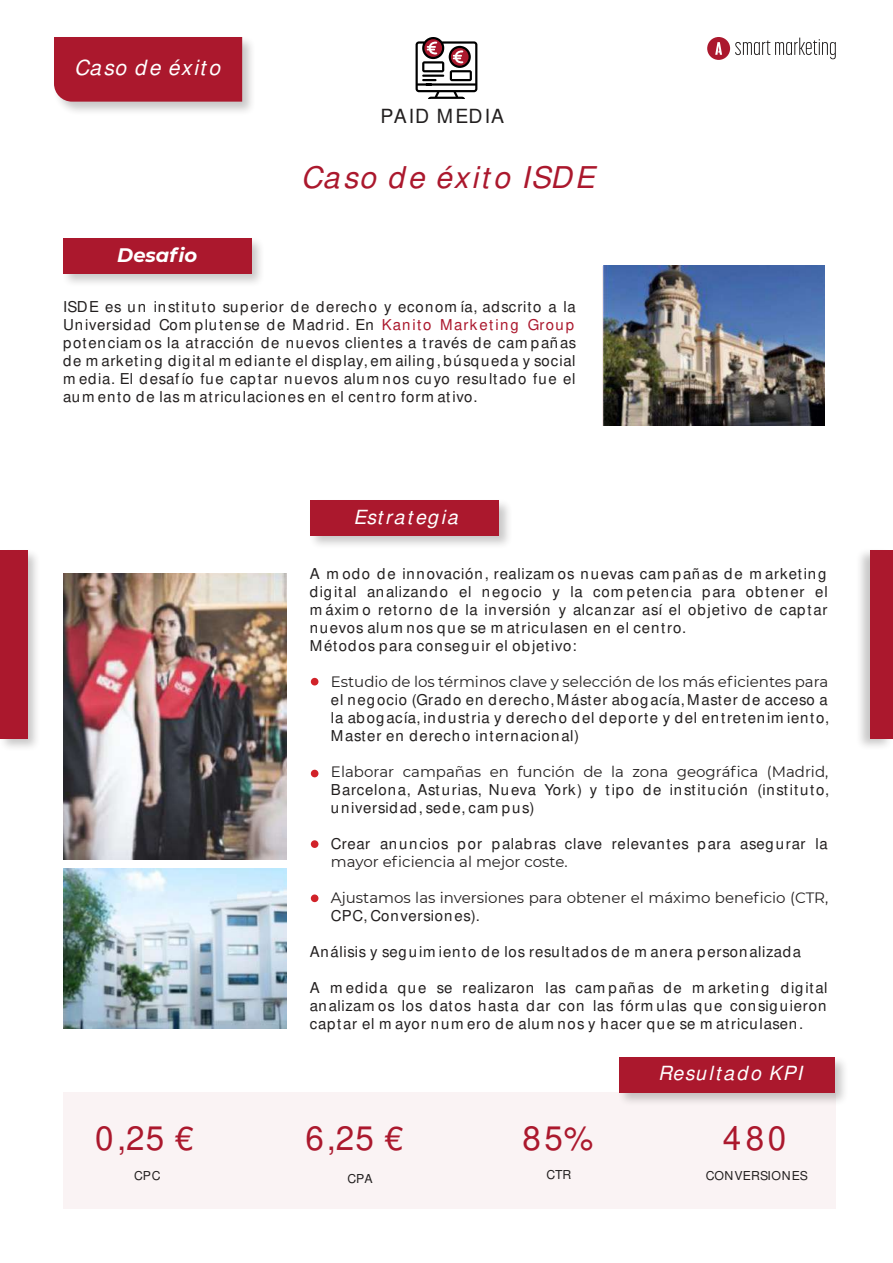
<style>
.page{position:relative;width:893px;height:1263px;background:#fff}
.page>*{position:absolute;margin:0;border:0;box-sizing:border-box;transform-origin:0 0}
.t1{font:700 33.15px "Montserrat";letter-spacing:.105em;color:#ab182d}
.t2{font:italic 700 30px "Montserrat";letter-spacing:.08em;color:#ab182d}
.t3{font:italic 700 21px "Montserrat";letter-spacing:.085em;color:#fff}
.t4{font:italic 700 19.5px "Montserrat";letter-spacing:.075em;color:#fff}
.t5{font:italic 700 19.5px "Montserrat";letter-spacing:.095em;color:#fff}
.t6{font:700 19.5px "Montserrat";letter-spacing:.05em;color:#221f1f}
.t7{font:15px/18px "Montserrat";letter-spacing:.05em;color:#221f1f}
.t8{font:15px/18px "Montserrat";color:#221f1f}
.t9{font:12.3px "Montserrat";color:#221f1f}
.s1{font-weight:700;color:#ab182d}
</style>
<div class="page">
<div style="left:63px;top:1093px;width:773px;height:116px;background:#faf3f4"></div>
<div style="left:0;top:548px;width:42px;height:205px;background:#221f1f;opacity:.25"></div>
<div style="left:0;top:550px;width:27px;height:188px;background:#ab182d"></div>
<div style="left:855px;top:547px;width:38px;height:204px;background:#221f1f;opacity:.25"></div>
<div style="left:870px;top:550px;width:23px;height:188px;background:#ab182d"></div>
<div style="left:52px;top:35px;width:204px;height:81px;background:#221f1f;opacity:.25"></div>
<div style="left:54px;top:37px;width:188px;height:65px;background:#ab182d"></div>
<svg style="left:416px;top:37px;width:61px;height:62px"></svg>
<div style="left:61px;top:236px;width:204px;height:52px;background:#221f1f;opacity:.25"></div>
<div style="left:63px;top:238px;width:188px;height:35px;background:#ab182d"></div>
<img style="left:603px;top:266px;width:221px;height:159px">
<div style="left:707px;top:37px;width:23px;height:23px;background:#ab182d;border-radius:50%"></div>
<svg style="left:715px;top:42px;width:7px;height:13px"></svg>
<svg style="left:735px;top:38px;width:101px;height:21px"></svg>
<div style="left:617px;top:1055px;width:232px;height:52px;background:#221f1f;opacity:.25"></div>
<div style="left:619px;top:1057px;width:216px;height:36px;background:#ab182d"></div>
<div style="left:309px;top:498px;width:204px;height:52px;background:#221f1f;opacity:.25"></div>
<div style="left:311px;top:500px;width:188px;height:35px;background:#ab182d"></div>
<img style="left:63px;top:573px;width:223px;height:286px">
<img style="left:63px;top:869px;width:223px;height:159px">
<div style="left:311px;top:678px;width:7px;height:7px;background:#d12229;border-radius:50%"></div>
<div style="left:311px;top:770px;width:7px;height:7px;background:#d12229;border-radius:50%"></div>
<div style="left:311px;top:840px;width:7px;height:8px;background:#d12229;border-radius:50%"></div>
<div style="left:311px;top:894px;width:7px;height:8px;background:#d12229;border-radius:50%"></div>
<h3 class="t3" style="left:74px;top:60px;width:148px">Caso de éxito</h3>
<h3 class="t4" style="left:117px;top:241px;width:81px">Desafio</h3>
<h3 class="t6" style="left:381px;top:109px;width:125px">PAID MEDIA</h3>
<h2 class="t2" style="left:301px;top:166px;width:295px">Caso de éxito ISDE</h2>
<p class="t7" style="left:63px;top:299px;width:515px">ISDE es un instituto superior de derecho y econom ía, adscrito a la Universidad Com plutense de Madrid. En <span class="s1">Kanito Marketing Group </span>potenciam os la atracción de nuevos clientes a través de cam pañas de m arketing digital m ediante el display, em ailing, búsqueda y social m edia. El desafío fue captar nuevos alum nos cuyo resultado fue el aum ento de las m atriculaciones en el centro form ativo.</p>
<h3 class="t4" style="left:353px;top:509px;width:106px">Estrategia</h3>
<p class="t7" style="left:310px;top:566px;width:519px">A m odo de innovación, realizam os nuevas cam pañas de m arketing digital analizando el negocio y la com petencia para obtener el m áxim o retorno de la inversión y alcanzar así el objetivo de captar nuevos alum nos que se m atriculasen en el centro.<br>Métodos para conseguir el objetivo:</p>
<p class="t7" style="left:331px;top:672px;width:500px;text-align:justify">Estudio de los términos clave y selección de los más eficientes para el negocio (Grado en derecho, Máster abogacía, Master de acceso a la abogacía, industria y derecho del deporte y del entretenim iento, Master en derecho internacional)</p>
<p class="t7" style="left:331px;top:762px;width:500px;text-align:justify">Elaborar campañas en función de la zona geográfica (Madrid, Barcelona, Asturias, Nueva York) y tipo de institución (instituto, universidad, sede, cam pus)</p>
<p class="t7" style="left:331px;top:836px;width:498px">Crear anuncios por palabras clave relevantes para asegurar la mayor eficiencia al mejor coste.</p>
<p class="t8" style="left:331px;top:888px;width:499px">Ajustamos las inversiones para obtener el máximo beneficio (CTR,<br>CPC, Conversiones).</p>
<p class="t7" style="left:310px;top:944px;width:493px">Análisis y seguim iento de los resultados de m anera personalizada</p>
<p class="t7" style="left:310px;top:980px;width:519px;text-align:justify">A m edida que se realizaron las cam pañas de m arketing digital analizam os los datos hasta dar con las fórm ulas que consiguieron captar el m ayor num ero de alum nos y hacer que se m atriculasen.</p>
<h1 class="t1" style="left:95px;top:1126px;width:100px">0,25 €</h1>
<p class="t9" style="left:134px;top:1170px;width:28px">CPC</p>
<h1 class="t1" style="left:305px;top:1126px;width:99px">6,25 €</h1>
<p class="t9" style="left:347px;top:1174px;width:27px">CPA</p>
<h1 class="t1" style="left:523px;top:1125px;width:72px">85%</h1>
<p class="t9" style="left:547px;top:1170px;width:26px">CTR</p>
<h3 class="t5" style="left:658px;top:1065px;width:146px">Resultado KPI</h3>
<h1 class="t1" style="left:723px;top:1126px;width:65px">480</h1>
<p class="t9" style="left:706px;top:1170px;width:104px">CONVERSIONES</p>
</div>
